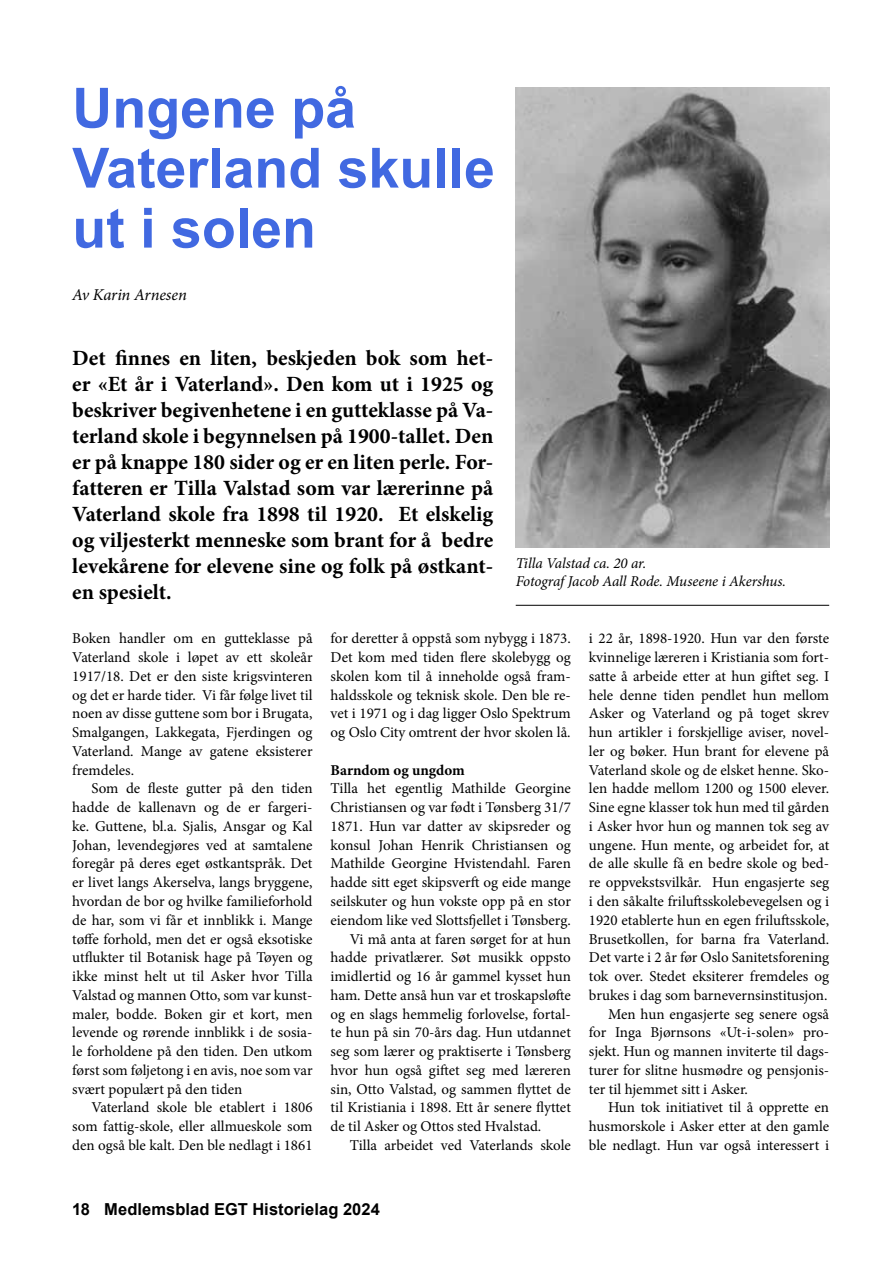
<style>
.page{position:relative;width:893px;height:1263px;background:#fff}
.page>*{position:absolute;margin:0;border:0;box-sizing:border-box;transform-origin:0 0}
.t1{font:700 55.5px/60px "Arial";color:#4169e1}
.t2{font:700 21.75px/26.1px "Minion Pro";letter-spacing:-.005em;color:#000;text-align:justify}
.t3{font:700 16.5px "Arial";letter-spacing:.005em;color:#000}
.t4{font:italic 16.5px "Minion Pro";letter-spacing:-.01em;color:#000}
.t5{font:15px/18.8px "Minion Pro";color:#000;text-align:justify}
.t6{font:italic 15px/18px "Minion Pro";letter-spacing:-.005em;color:#000}
.t7{font:700 15px "Minion Pro";color:#000}
</style>
<div class="page">
<img style="left:516px;top:87px;width:313px;height:461px">
<hr style="left:516px;top:605px;width:313px;height:1px;background:#000">
<h1 class="t1" style="left:72px;top:80px;width:424px">Ungene på<br>Vaterland skulle ut i solen</h1>
<p class="t4" style="left:72px;top:284px;width:116px">Av Karin Arnesen</p>
<p class="t2" style="left:72px;top:344px;width:422px">Det finnes en liten, beskjeden bok som het&shy;er «Et år i Vaterland». Den kom ut i 1925 og beskriver begivenhetene i en gutteklasse på Va&shy;terland skole i begynnelsen på 1900-tallet. Den er på knappe 180 sider og er en liten perle. For&shy;fatteren er Tilla Valstad som var lærerinne på Vaterland skole fra 1898 til 1920. Et elskelig og viljesterkt menneske som brant for å bedre levekårene for elevene sine og folk på østkant&shy;en spesielt.</p>
<p class="t6" style="left:516px;top:554px;width:272px">Tilla Valstad ca. 20 ar.<br>Fotograf Jacob Aall Rode. Museene i Akershus.</p>
<p class="t5" style="left:72px;top:629px;width:242px">Boken handler om en gutteklasse på Vaterland skole i løpet av ett skoleår 1917/18. Det er den siste krigsvinteren og det er harde tider. Vi får følge livet til noen av disse guttene som bor i Brugata, Smalgangen, Lakkegata, Fjerdingen og Vaterland. Mange av gatene eksisterer fremdeles.</p>
<p class="t5" style="left:72px;top:779px;width:242px;text-indent:19px">Som de fleste gutter på den tiden hadde de kallenavn og de er fargeri&shy;ke. Guttene, bl.a. Sjalis, Ansgar og Kal Johan, levendegjøres ved at samtalene foregår på deres eget østkantspråk. Det er livet langs Akerselva, langs bryggene, hvordan de bor og hvilke familieforhold de har, som vi får et innblikk i. Mange tøffe forhold, men det er også eksotiske utflukter til Botanisk hage på Tøyen og ikke minst helt ut til Asker hvor Tilla Valstad og mannen Otto, som var kunst&shy;maler, bodde. Boken gir et kort, men levende og rørende innblikk i de sosia&shy;le forholdene på den tiden. Den utkom først som føljetong i en avis, noe som var svært populært på den tiden</p>
<p class="t5" style="left:72px;top:1098px;width:242px;text-indent:19px">Vaterland skole ble etablert i 1806 som fattig-skole, eller allmueskole som den også ble kalt. Den ble nedlagt i 1861</p>
<p class="t5" style="left:331px;top:629px;width:242px">for deretter å oppstå som nybygg i 1873.<br>Det kom med tiden flere skolebygg og skolen kom til å inneholde også fram&shy;haldsskole og teknisk skole. Den ble re&shy;vet i 1971 og i dag ligger Oslo Spektrum og Oslo City omtrent der hvor skolen lå.</p>
<p class="t7" style="left:331px;top:759px;width:136px">Barndom og ungdom</p>
<p class="t5" style="left:331px;top:779px;width:242px">Tilla het egentlig Mathilde Georgine</p>
<p class="t5" style="left:331px;top:798px;width:242px">Christiansen og var født i Tønsberg 31/7</p>
<p class="t5" style="left:331px;top:817px;width:242px">1871. Hun var datter av skipsreder og</p>
<p class="t5" style="left:331px;top:836px;width:242px">konsul Johan Henrik Christiansen og</p>
<p class="t5" style="left:331px;top:854px;width:242px">Mathilde Georgine Hvistendahl. Faren</p>
<p class="t5" style="left:331px;top:873px;width:242px">hadde sitt eget skipsverft og eide mange</p>
<p class="t5" style="left:331px;top:892px;width:242px">seilskuter og hun vokste opp på en stor</p>
<p class="t5" style="left:331px;top:911px;width:242px">eiendom like ved Slottsfjellet i Tønsberg.</p>
<p class="t5" style="left:350px;top:929px;width:223px">Vi må anta at faren sørget for at hun</p>
<p class="t5" style="left:331px;top:948px;width:242px">hadde privatlærer. Søt musikk oppsto</p>
<p class="t5" style="left:331px;top:967px;width:242px">imidlertid og 16 år gammel kysset hun</p>
<p class="t5" style="left:331px;top:986px;width:242px">ham. Dette anså hun var et troskapsløfte</p>
<p class="t5" style="left:331px;top:1004px;width:242px">og en slags hemmelig forlovelse, fortal-</p>
<p class="t5" style="left:331px;top:1023px;width:242px">te hun på sin 70-års dag. Hun utdannet</p>
<p class="t5" style="left:331px;top:1042px;width:242px">seg som lærer og praktiserte i Tønsberg</p>
<p class="t5" style="left:331px;top:1061px;width:242px">hvor hun også giftet seg med læreren</p>
<p class="t5" style="left:331px;top:1079px;width:242px">sin, Otto Valstad, og sammen flyttet de</p>
<p class="t5" style="left:331px;top:1098px;width:242px">til Kristiania i 1898. Ett år senere flyttet</p>
<p class="t5" style="left:331px;top:1117px;width:212px">de til Asker og Ottos sted Hvalstad.</p>
<p class="t5" style="left:350px;top:1136px;width:223px">Tilla arbeidet ved Vaterlands skole</p>
<p class="t5" style="left:589px;top:629px;width:242px">i 22 år, 1898-1920. Hun var den første</p>
<p class="t5" style="left:589px;top:648px;width:242px">kvinnelige læreren i Kristiania som fort-</p>
<p class="t5" style="left:589px;top:667px;width:242px">satte å arbeide etter at hun giftet seg. I</p>
<p class="t5" style="left:589px;top:686px;width:242px">hele denne tiden pendlet hun mellom</p>
<p class="t5" style="left:589px;top:704px;width:242px">Asker og Vaterland og på toget skrev</p>
<p class="t5" style="left:589px;top:723px;width:242px">hun artikler i forskjellige aviser, novel-</p>
<p class="t5" style="left:589px;top:742px;width:242px">ler og bøker. Hun brant for elevene på</p>
<p class="t5" style="left:589px;top:761px;width:242px">Vaterland skole og de elsket henne. Sko-</p>
<p class="t5" style="left:589px;top:779px;width:242px">len hadde mellom 1200 og 1500 elever.</p>
<p class="t5" style="left:589px;top:798px;width:242px">Sine egne klasser tok hun med til gården</p>
<p class="t5" style="left:589px;top:817px;width:242px">i Asker hvor hun og mannen tok seg av</p>
<p class="t5" style="left:589px;top:836px;width:242px">ungene. Hun mente, og arbeidet for, at</p>
<p class="t5" style="left:589px;top:854px;width:242px">de alle skulle få en bedre skole og bed-</p>
<p class="t5" style="left:589px;top:873px;width:242px">re oppvekstsvilkår. Hun engasjerte seg</p>
<p class="t5" style="left:589px;top:892px;width:242px">i den såkalte friluftsskolebevegelsen og i</p>
<p class="t5" style="left:589px;top:911px;width:242px">1920 etablerte hun en egen friluftsskole,</p>
<p class="t5" style="left:589px;top:929px;width:242px">Brusetkollen, for barna fra Vaterland.</p>
<p class="t5" style="left:589px;top:948px;width:242px">Det varte i 2 år før Oslo Sanitetsforening</p>
<p class="t5" style="left:589px;top:967px;width:242px">tok over. Stedet eksiterer fremdeles og</p>
<p class="t5" style="left:589px;top:986px;width:240px">brukes i dag som barnevernsinstitusjon.</p>
<p class="t5" style="left:608px;top:1004px;width:223px">Men hun engasjerte seg senere også</p>
<p class="t5" style="left:589px;top:1023px;width:242px">for Inga Bjørnsons «Ut-i-solen» pro-</p>
<p class="t5" style="left:589px;top:1042px;width:242px">sjekt. Hun og mannen inviterte til dags-</p>
<p class="t5" style="left:589px;top:1061px;width:242px">turer for slitne husmødre og pensjonis-</p>
<p class="t5" style="left:589px;top:1079px;width:161px">ter til hjemmet sitt i Asker.</p>
<p class="t5" style="left:608px;top:1098px;width:223px">Hun tok initiativet til å opprette en</p>
<p class="t5" style="left:589px;top:1117px;width:242px">husmorskole i Asker etter at den gamle</p>
<p class="t5" style="left:589px;top:1136px;width:242px">ble nedlagt. Hun var også interessert i</p>
<p class="t3" style="left:72px;top:1199px;width:309px">18 Medlemsblad EGT Historielag 2024</p>
</div>
